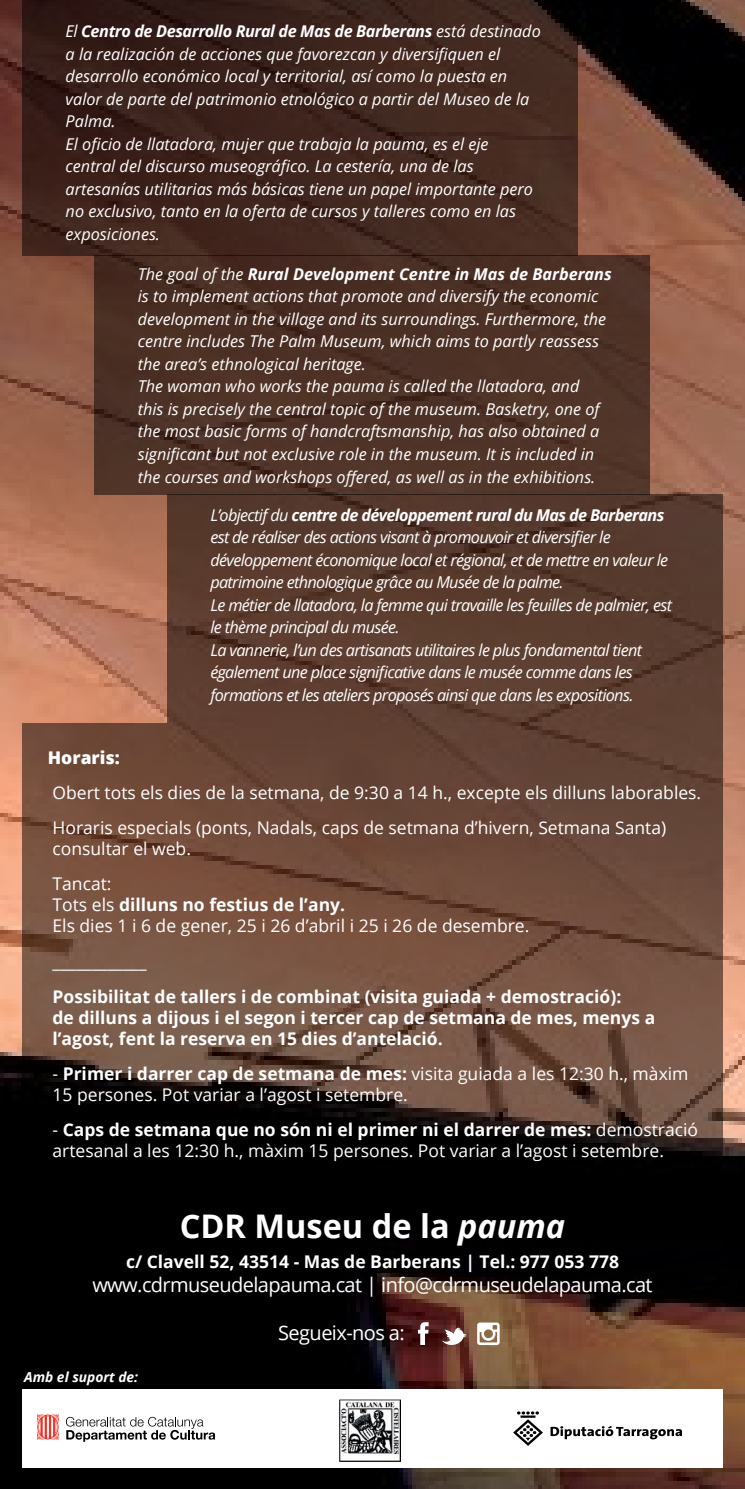
<style>
.page{position:relative;width:745px;height:1489px;background:#fff}
.page>*{position:absolute;margin:0;border:0;box-sizing:border-box;transform-origin:0 0}
.t1{font:700 32.5px "Open Sans";color:#fff}
.t2{font:20px "Open Sans";letter-spacing:-.03em;color:#fff}
.t3{font:17.5px/21px "Open Sans";color:#fff}
.t4{font:700 17.5px/21px "Open Sans";color:#fff}
.t5{font:800 17.5px "Open Sans";color:#fff}
.t6{font:italic 16.25px/22.5px "Open Sans";color:#fff}
.t7{font:italic 16.25px/22.5px "Open Sans";letter-spacing:-.04em;color:#fff}
.t8{font:italic 700 13.75px "Open Sans";color:#fff}
.s1{font-weight:700}
.s2{font-style:italic}
</style>
<div class="page">
<img style="left:0;top:0;width:744px;height:1488px">
<svg style="left:22px;top:0;width:556px;height:255px;background:#3d241c"></svg>
<div style="left:167px;top:494px;width:555px;height:228px;background:#593c2f"></div>
<svg style="left:22px;top:722px;width:700px;height:467px;background:#5b3f32"></svg>
<div style="left:94px;top:255px;width:556px;height:239px;background:#4d3126"></div>
<svg style="left:417px;top:1321px;width:11px;height:23px"></svg>
<svg style="left:441px;top:1327px;width:25px;height:21px"></svg>
<svg style="left:477px;top:1322px;width:22px;height:22px"></svg>
<div style="left:22px;top:1389px;width:700px;height:79px;background:#fff"></div>
<img style="left:339px;top:1399px;width:61px;height:61px">
<svg style="left:37px;top:1414px;width:22px;height:25px"></svg>
<svg style="left:66px;top:1416px;width:149px;height:25px"></svg>
<svg style="left:513px;top:1411px;width:168px;height:34px"></svg>
<p class="t6" style="left:66px;top:20px;width:476px">El <span class="s1">Centro de Desarrollo Rural de Mas de Barberans</span> está destinado a la realización de acciones que favorezcan y diversifiquen el desarrollo económico local y territorial, así como la puesta en valor de parte del patrimonio etnológico a partir del Museo de la Palma.<br>El oficio de llatadora, mujer que trabaja la pauma, es el eje central del discurso museográfico. La cestería, una de las artesanías utilitarias más básicas tiene un papel importante pero no exclusivo, tanto en la oferta de cursos y talleres como en las exposiciones.</p>
<p class="t6" style="left:138px;top:262px;width:475px">The goal of the <span class="s1">Rural Development Centre in Mas de Barberans </span>is to implement actions that promote and diversify the economic development in the village and its surroundings. Furthermore, the centre includes The Palm Museum, which aims to partly reassess the area’s ethnological heritage.<br>The woman who works the pauma is called the llatadora, and<br>this is precisely the central topic of the museum. Basketry, one of the most basic forms of handcraftsmanship, has also obtained a significant but not exclusive role in the museum. It is included in the courses and workshops offered, as well as in the exhibitions.</p>
<p class="t7" style="left:210px;top:503px;width:463px">L’objectif du <span class="s1">centre de développement rural du Mas de Barberans </span>est de réaliser des actions visant à promouvoir et diversifier le développement économique local et régional, et de mettre en valeur le patrimoine ethnologique grâce au Musée de la palme.<br>Le métier de llatadora, la femme qui travaille les feuilles de palmier, est le thème principal du musée.<br>La vannerie, l’un des artisanats utilitaires le plus fondamental tient également une place significative dans le musée comme dans les formations et les ateliers proposés ainsi que dans les expositions.</p>
<p class="t5" style="left:48px;top:744px;width:73px">Horaris:</p>
<p class="t3" style="left:52px;top:774px;width:650px;line-height:35.2px">Obert tots els dies de la setmana, de 9:30 a 14 h., excepte els dilluns laborables.<br>Horaris especials (ponts, Nadals, caps de setmana d’hivern, Setmana Santa)</p>
<p class="t3" style="left:52px;top:830px;width:140px;line-height:35.2px">consultar el web.<br>Tancat:</p>
<p class="t3" style="left:52px;top:894px;width:478px">Tots els <span class="s1">dilluns no festius de l’any.<br></span>Els dies 1 i 6 de gener, 25 i 26 d’abril i 25 i 26 de desembre.</p>
<p class="t3" style="left:52px;top:950px;width:96px">____________</p>
<p class="t4" style="left:52px;top:985px;width:604px">Possibilitat de tallers i de combinat (visita guiada + demostració):<br>de dilluns a dijous i el segon i tercer cap de setmana de mes, menys a l’agost, fent la reserva en 15 dies d’antelació.</p>
<p class="t3" style="left:52px;top:1062px;width:637px">- <span class="s1">Primer i darrer cap de setmana de mes:</span> visita guiada a les 12:30 h., màxim<br>15 persones. Pot variar a l’agost i setembre.</p>
<p class="t3" style="left:52px;top:1118px;width:646px">- <span class="s1">Caps de setmana que no són ni el primer ni el darrer de mes:</span> demostració artesanal a les 12:30 h., màxim 15 persones. Pot variar a l’agost i setembre.</p>
<h1 class="t1" style="left:180px;top:1203px;width:387px">CDR Museu de la <span class="s2">pauma</span></h1>
<p class="t4" style="left:126px;top:1250px;width:494px">c/ Clavell 52, 43514 - Mas de Barberans | Tel.: 977 053 778</p>
<p class="t2" style="left:92px;top:1271px;width:561px">www.cdrmuseudelapauma.cat | info@cdrmuseudelapauma.cat</p>
<p class="t2" style="left:278px;top:1319px;width:128px">Segueix-nos a:</p>
<p class="t8" style="left:24px;top:1367px;width:115px">Amb el suport de:</p>
</div>
